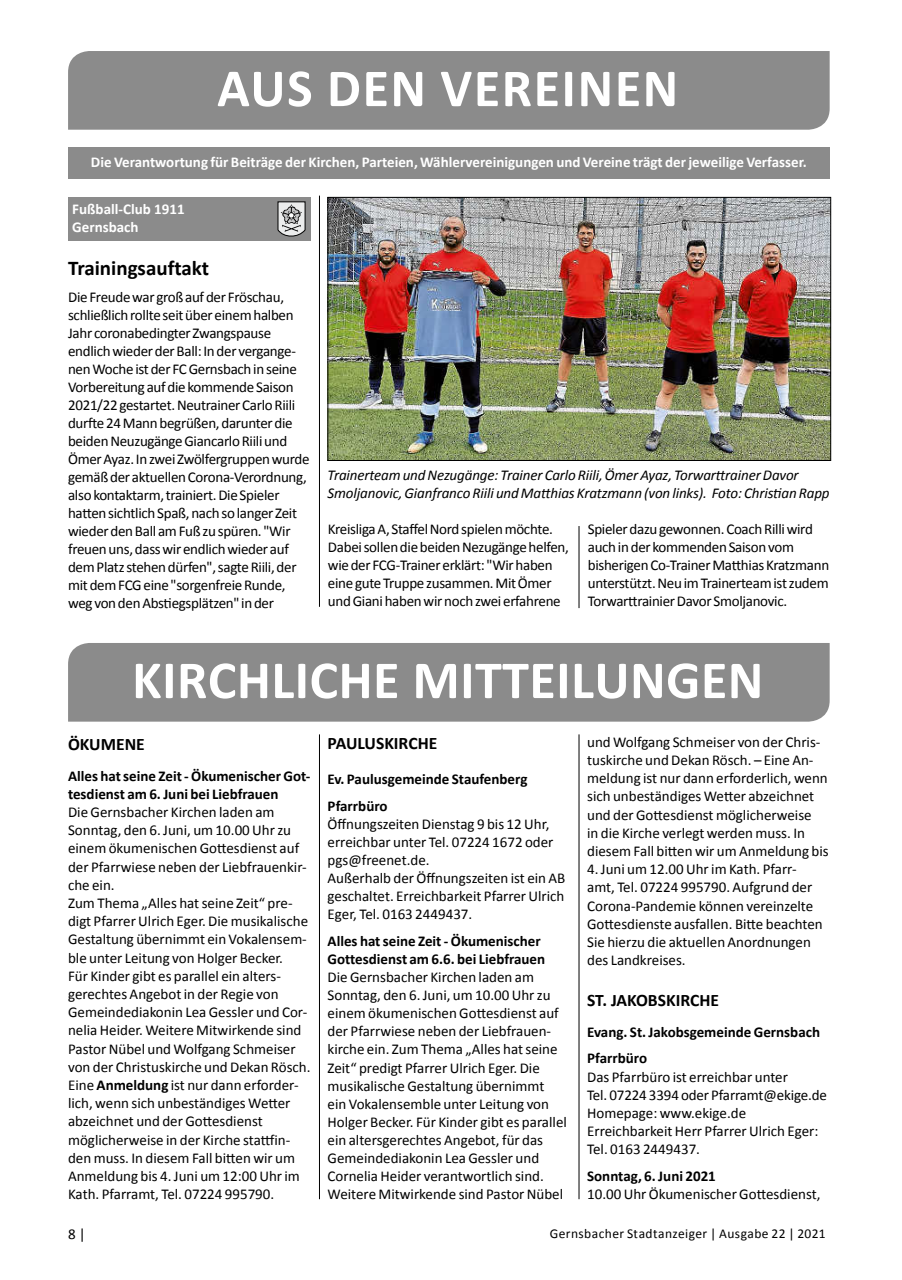
<style>
.page{position:relative;width:902px;height:1280px;background:#fff}
.page>*{position:absolute;margin:0;border:0;box-sizing:border-box;transform-origin:0 0}
.t1{font:700 54px "Calibri";letter-spacing:.01em;color:#fff}
.t2{font:700 54px "Calibri";letter-spacing:.03em;color:#fff}
.t3{font:700 21px "Calibri";color:#000}
.t4{font:700 17.55px "Calibri";color:#000}
.t5{font:15px/18.1px "Calibri";color:#000}
.t6{font:15px/18px "Calibri";letter-spacing:-.02em;color:#000}
.t7{font:700 15px/18.1px "Calibri";color:#000}
.t8{font:italic 15px/18px "Calibri";letter-spacing:-.01em;color:#000}
.t9{font:700 15px/18px "Calibri";color:#fff}
.t10{font:13.5px "Calibri";letter-spacing:.025em;color:#000}
.s1{font-weight:700}
</style>
<div class="page">
<hr style="left:578px;top:526px;width:1px;height:82px;background:#000">
<hr style="left:319px;top:196px;width:1px;height:411px;background:#000">
<div style="left:68px;top:51px;width:761px;height:79px;background:#8b8b8b"></div>
<div style="left:68px;top:148px;width:761px;height:31px;background:#8b8b8b"></div>
<div style="left:68px;top:197px;width:242px;height:43px;background:#8b8b8b"></div>
<svg style="left:277px;top:201px;width:29px;height:36px"></svg>
<img style="left:329px;top:199px;width:499px;height:260px">
<div style="left:327px;top:197px;width:503px;height:264px;border:1px solid #000"></div>
<div style="left:68px;top:643px;width:761px;height:79px;background:#8b8b8b"></div>
<hr style="left:319px;top:734px;width:1px;height:465px;background:#000">
<hr style="left:578px;top:734px;width:1px;height:465px;background:#000">
<h1 class="t2" style="left:217px;top:54px;width:462px">AUS DEN VEREINEN</h1>
<p class="t9" style="left:91px;top:153px;width:717px">Die Verantwortung für Beiträge der Kirchen, Parteien, Wählervereinigungen und Vereine trägt der jeweilige Verfasser.</p>
<p class="t9" style="left:72px;top:200px;width:114px">Fußball-Club 1911<br>Gernsbach</p>
<h2 class="t3" style="left:68px;top:255px;width:142px">Trainingsauftakt</h2>
<p class="t6" style="left:68px;top:288px;width:243px">Die Freude war groß auf der Fröschau, schließlich rollte seit über einem halben Jahr coronabedingter Zwangspause endlich wieder der Ball: In der vergange&shy;nen Woche ist der FC Gernsbach in seine Vorbereitung auf die kommende Saison 2021/22 gestartet. Neutrainer Carlo Riili durfte 24 Mann begrüßen, darunter die beiden Neuzugänge Giancarlo Riili und Ömer Ayaz. In zwei Zwölfergruppen wurde gemäß der aktuellen Corona-Verordnung, also kontaktarm, trainiert. Die Spieler hatten sichtlich Spaß, nach so langer Zeit wieder den Ball am Fuß zu spüren. "Wir freuen uns, dass wir endlich wieder auf dem Platz stehen dürfen", sagte Riili, der mit dem FCG eine "sorgenfreie Runde, weg von den Abstiegsplätzen" in der</p>
<p class="t8" style="left:327px;top:466px;width:503px">Trainerteam und Nezugänge: Trainer Carlo Riili, Ömer Ayaz, Torwarttrainer Davor<br>Smoljanovic, Gianfranco Riili und Matthias Kratzmann (von links). Foto: Christian Rapp</p>
<p class="t6" style="left:328px;top:520px;width:242px">Kreisliga A, Staffel Nord spielen möchte.<br>Dabei sollen die beiden Nezugänge helfen, wie der FCG-Trainer erklärt: "Wir haben eine gute Truppe zusammen. Mit Ömer und Giani haben wir noch zwei erfahrene</p>
<p class="t6" style="left:587px;top:520px;width:243px">Spieler dazu gewonnen. Coach Rilli wird auch in der kommenden Saison vom bisherigen Co-Trainer Matthias Kratzmann unterstützt. Neu im Trainerteam ist zudem Torwarttrainier Davor Smoljanovic.</p>
<h1 class="t1" style="left:132px;top:646px;width:632px">KIRCHLICHE MITTEILUNGEN</h1>
<p class="t5" style="left:587px;top:733px;width:243px">und Wolfgang Schmeiser von der Chris&shy;tuskirche und Dekan Rösch. – Eine An&shy;meldung ist nur dann erforderlich, wenn sich unbeständiges Wetter abzeichnet und der Gottesdienst möglicherweise<br>in die Kirche verlegt werden muss. In diesem Fall bitten wir um Anmeldung bis</p>
<p class="t5" style="left:587px;top:860px;width:237px">4. Juni um 12.00 Uhr im Kath. Pfarr&shy;amt, Tel. 07224 995790. Aufgrund der Corona-Pandemie können vereinzelte Gottesdienste ausfallen. Bitte beachten Sie hierzu die aktuellen Anordnungen des Landkreises.</p>
<p class="t4" style="left:587px;top:989px;width:133px">ST. JAKOBSKIRCHE</p>
<p class="t7" style="left:587px;top:1018px;width:234px;line-height:26.7px">Evang. St. Jakobsgemeinde Gernsbach<br>Pfarrbüro</p>
<p class="t5" style="left:587px;top:1067px;width:241px">Das Pfarrbüro ist erreichbar unter<br>Tel. 07224 3394 oder Pfarramt@ekige.de<br>Homepage: www.ekige.de<br>Erreichbarkeit Herr Pfarrer Ulrich Eger:<br>Tel. 0163 2449437.</p>
<p class="t7" style="left:587px;top:1167px;width:130px">Sonntag, 6. Juni 2021</p>
<p class="t5" style="left:587px;top:1185px;width:235px">10.00 Uhr Ökumenischer Gottesdienst,</p>
<p class="t4" style="left:68px;top:733px;width:78px">ÖKUMENE</p>
<p class="t7" style="left:68px;top:766px;width:244px">Alles hat seine Zeit - Ökumenischer Got&shy;tesdienst am 6. Juni bei Liebfrauen</p>
<p class="t5" style="left:68px;top:803px;width:244px">Die Gernsbacher Kirchen laden am Sonntag, den 6. Juni, um 10.00 Uhr zu einem ökumenischen Gottesdienst auf der Pfarrwiese neben der Liebfrauenkir&shy;che ein.<br>Zum Thema „Alles hat seine Zeit“ pre&shy;digt Pfarrer Ulrich Eger. Die musikalische Gestaltung übernimmt ein Vokalensem&shy;ble unter Leitung von Holger Becker.<br>Für Kinder gibt es parallel ein alters&shy;gerechtes Angebot in der Regie von Gemeindediakonin Lea Gessler und Cor&shy;nelia Heider. Weitere Mitwirkende sind Pastor Nübel und Wolfgang Schmeiser von der Christuskirche und Dekan Rösch.<br>Eine <span class="s1">Anmeldung</span> ist nur dann erforder&shy;lich, wenn sich unbeständiges Wetter abzeichnet und der Gottesdienst möglicherweise in der Kirche stattfin&shy;den muss. In diesem Fall bitten wir um Anmeldung bis 4. Juni um 12:00 Uhr im Kath. Pfarramt, Tel. 07224 995790.</p>
<p class="t4" style="left:327px;top:732px;width:111px">PAULUSKIRCHE</p>
<p class="t7" style="left:327px;top:766px;width:201px;line-height:26.5px">Ev. Paulusgemeinde Staufenberg<br>Pfarrbüro</p>
<p class="t5" style="left:327px;top:815px;width:239px">Öffnungszeiten Dienstag 9 bis 12 Uhr, erreichbar unter Tel. 07224 1672 oder pgs@freenet.de.<br>Außerhalb der Öffnungszeiten ist ein AB geschaltet. Erreichbarkeit Pfarrer Ulrich Eger, Tel. 0163 2449437.</p>
<p class="t7" style="left:327px;top:932px;width:219px">Alles hat seine Zeit - Ökumenischer<br>Gottesdienst am 6.6. bei Liebfrauen</p>
<p class="t5" style="left:327px;top:968px;width:241px">Die Gernsbacher Kirchen laden am Sonntag, den 6. Juni, um 10.00 Uhr zu einem ökumenischen Gottesdienst auf der Pfarrwiese neben der Liebfrauen&shy;kirche ein. Zum Thema „Alles hat seine Zeit“ predigt Pfarrer Ulrich Eger. Die musikalische Gestaltung übernimmt ein Vokalensemble unter Leitung von Holger Becker. Für Kinder gibt es parallel ein altersgerechtes Angebot, für das Gemeindediakonin Lea Gessler und Cornelia Heider verantwortlich sind.<br>Weitere Mitwirkende sind Pastor Nübel</p>
<p class="t5" style="left:68px;top:1225px;width:19px">8 |</p>
<p class="t10" style="left:549px;top:1225px;width:277px">Gernsbacher Stadtanzeiger | Ausgabe 22 | 2021</p>
</div>
